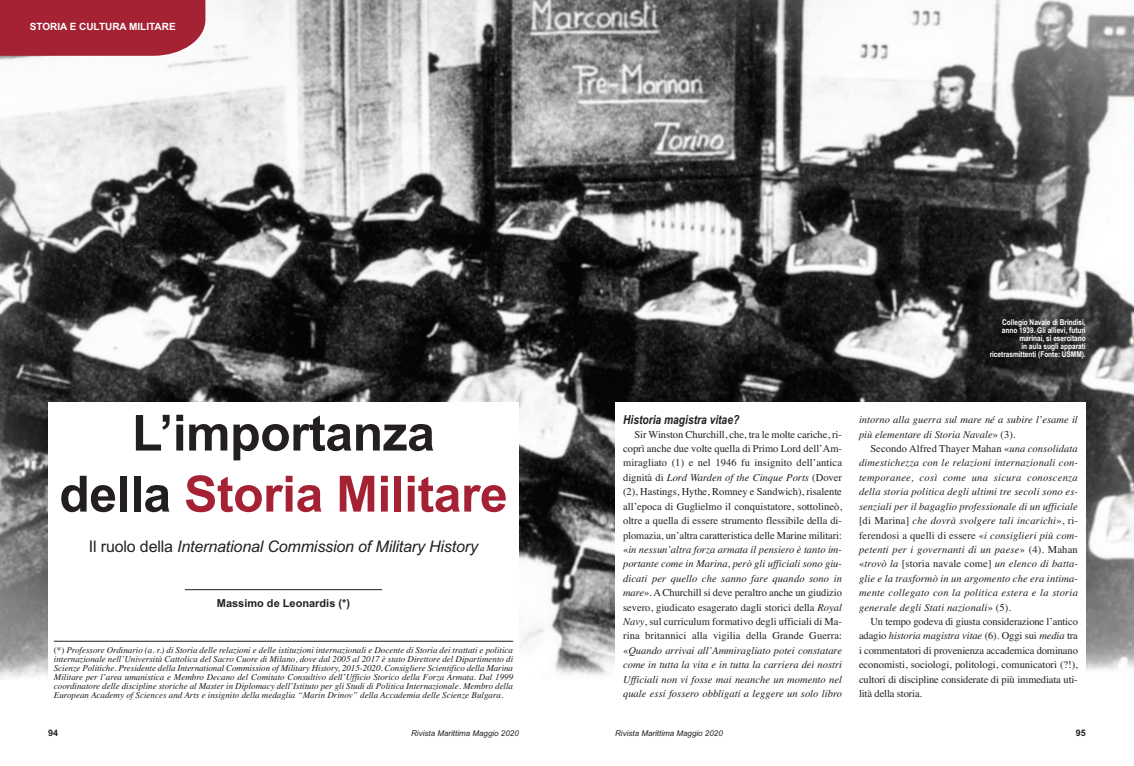
<style>
.page{position:relative;width:1134px;height:766px;background:#fff}
.page>*{position:absolute;margin:0;border:0;box-sizing:border-box;transform-origin:0 0}
.t1{font:700 50px "Arial";letter-spacing:-.01em;color:#a42234}
.t2{font:700 50px "Arial";letter-spacing:-.01em;color:#231f20}
.t3{font:italic 16px "Arial";letter-spacing:-.01em;color:#231f20}
.t4{font:italic 700 12.5px "Arial Narrow";color:#231f20}
.t5{font:700 11px "Arial";color:#231f20}
.t6{font:10.5px/14.4px "Times";letter-spacing:-.005em;color:#231f20;text-align:justify}
.t7{font:italic 10.5px/14.4px "Times";color:#231f20}
.t8{font:700 10px "Arial";color:#fff}
.t9{font:italic 9px/9px "Times";color:#231f20;text-align:justify}
.t10{font:700 9px "Arial";color:#231f20}
.t11{font:700 8px "Arial Narrow";letter-spacing:-.005em;color:#fff}
.t12{font:italic 8px "Arial";color:#231f20}
.s1{color:#231f20}
.s2{font-style:normal}
.s3{font-style:italic}
</style>
<div class="page">
<img style="left:0;top:0;width:1134px;height:679px">
<div style="left:0;top:0;width:205px;height:56px;background:#a42234"></div>
<div style="left:48px;top:402px;width:471px;height:363px;background:#fff"></div>
<div style="left:615px;top:402px;width:471px;height:363px;background:#fff"></div>
<hr style="left:185px;top:589px;width:197px;height:1px;background:#231f20">
<hr style="left:54px;top:641px;width:459px;height:1px;background:#231f20">
<p class="t8" style="left:30px;top:20px;width:147px">STORIA E CULTURA MILITARE</p>
<p class="t2" style="left:132px;top:404px;width:304px">L’importanza</p>
<p class="t1" style="left:59px;top:465px;width:450px"><span class="s1">della</span> Storia Militare</p>
<p class="t3" style="left:89px;top:537px;width:391px"><span class="s2">Il ruolo della</span> International Commission of Military History</p>
<p class="t5" style="left:217px;top:596px;width:135px">Massimo de Leonardis (*)</p>
<p class="t9" style="left:54px;top:645px;width:461px"><span class="s2">(*)</span> Professore Ordinario (a. r.) di Storia delle relazioni e delle istituzioni internazionali e Docente di Storia dei trattati e politica internazionale nell’Università Cattolica del Sacro Cuore di Milano, dove dal 2005 al 2017 è stato Direttore del Dipartimento di Scienze Politiche. Presidente della International Commission of Military History, 2015-2020. Consigliere Scientifico della Marina Militare per l’area umanistica e Membro Decano del Comitato Consultivo dell’Ufficio Storico della Forza Armata. Dal 1999 coordinatore delle discipline storiche al Master in Diplomacy dell’Istituto per gli Studi di Politica Internazionale. Membro della European Academy of Sciences and Arts e insignito della medaglia “Marin Drinov” della Accademia delle Scienze Bulgara.</p>
<p class="t10" style="left:48px;top:727px;width:12px">94</p>
<p class="t12" style="left:411px;top:728px;width:109px">Rivista Marittima Maggio 2020</p>
<p class="t11" style="left:1002px;top:319px;width:85px">Collegio Navale di Brindisi,</p>
<p class="t11" style="left:1002px;top:327px;width:85px">anno 1939. Gli allievi, futuri</p>
<p class="t11" style="left:1019px;top:335px;width:68px">marinai, si esercitano</p>
<p class="t11" style="left:1021px;top:343px;width:66px">in aula sugli apparati</p>
<p class="t11" style="left:990px;top:351px;width:98px">ricetrasmittenti (Fonte: USMM).</p>
<p class="t4" style="left:623px;top:412px;width:118px">Historia magistra vitae?</p>
<p class="t6" style="left:623px;top:428px;width:220px;text-indent:11px">Sir Winston Churchill, che, tra le molte cariche, ri&shy;coprì anche due volte quella di Primo Lord dell’Am&shy;miragliato (1) e nel 1946 fu insignito dell’antica dignità di <span class="s3">Lord Warden of the Cinque Ports</span> (Dover (2), Hastings, Hythe, Romney e Sandwich), risalente all’epoca di Guglielmo il conquistatore, sottolineò, oltre a quella di essere strumento flessibile della di&shy;plomazia, un’altra caratteristica delle Marine militari: «<span class="s3">in nessun’altra forza armata il pensiero è tanto im&shy;portante come in Marina, però gli ufficiali sono giu&shy;dicati per quello che sanno fare quando sono in mare</span>». A Churchill si deve peraltro anche un giudizio severo, giudicato esagerato dagli storici della <span class="s3">Royal Navy</span>, sul curriculum formativo degli ufficiali di Ma&shy;rina britannici alla vigilia della Grande Guerra: «<span class="s3">Quando arrivai all’Ammiragliato potei constatare come in tutta la vita e in tutta la carriera dei nostri Ufficiali non vi fosse mai neanche un momento nel quale essi fossero obbligati a leggere un solo libro</span></p>
<p class="t7" style="left:859px;top:413px;width:220px">intorno alla guerra sul mare né a subire l’esame il più elementare di Storia Navale<span class="s2">» (3).</span></p>
<p class="t7" style="left:859px;top:442px;width:221px;text-align:justify;text-indent:11px"><span class="s2">Secondo Alfred Thayer Mahan «</span>una consolidata dimestichezza con le relazioni internazionali con&shy;temporanee, così come una sicura conoscenza della storia politica degli ultimi tre secoli sono es&shy;senziali per il bagaglio professionale di un ufficiale <span class="s2">[di Marina]</span> che dovrà svolgere tali incarichi<span class="s2">», ri&shy;ferendosi a quelli di essere «</span>i consiglieri più com&shy;petenti per i governanti di un paese<span class="s2">» (4). Mahan «</span>trovò la <span class="s2">[storia navale come]</span> un elenco di batta&shy;glie e la trasformò in un argomento che era intima&shy;mente collegato con la politica estera e la storia generale degli Stati nazionali<span class="s2">» (5).</span></p>
<p class="t6" style="left:859px;top:615px;width:220px;text-indent:11px">Un tempo godeva di giusta considerazione l’antico adagio <span class="s3">historia magistra vitae</span> (6). Oggi sui <span class="s3">media</span> tra i commentatori di provenienza accademica dominano economisti, sociologi, politologi, comunicatori (?!), cultori di discipline considerate di più immediata uti&shy;lità della storia.</p>
<p class="t12" style="left:615px;top:728px;width:109px">Rivista Marittima Maggio 2020</p>
<p class="t10" style="left:1076px;top:727px;width:12px">95</p>
</div>
